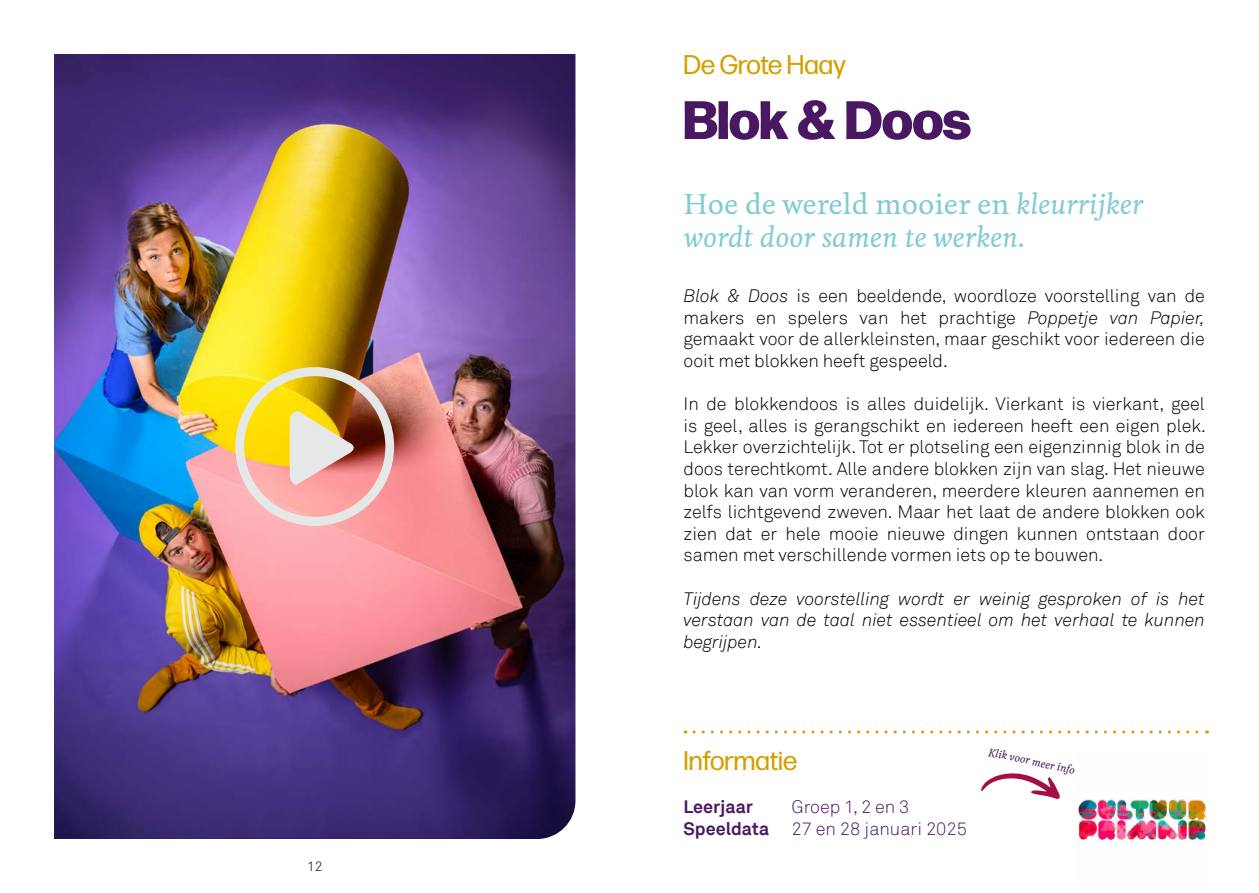
<style>
.page{position:relative;width:1259px;height:893px;background:#fff}
.page>*{position:absolute;margin:0;border:0;box-sizing:border-box;transform-origin:0 0}
.t1{font:800 54px "Forma DJR Banner";color:#4a1863}
.t2{font:italic 500 27px/32.4px "Feijoa";color:#81cbd4}
.t3{font:27px "Forma DJR Deck";color:#d49f00}
.t4{font:300 18px/21.6px "Akkurat";color:#000;text-align:justify}
.t5{font:italic 300 18px/21.6px "Akkurat";color:#000;text-align:justify}
.t6{font:300 18px/21.6px "Akkurat";color:#4a1863}
.t7{font:700 18px "Akkurat";color:#4a1863}
.t8{font:300 13.5px "Akkurat";color:#000}
.t9{font:italic 500 10.5px "Feijoa";color:#4a1863}
.s1{font-style:normal}
.s2{font-style:italic}
.s3{font-weight:700}
</style>
<div class="page">
<img style="left:54px;top:54px;width:521px;height:785px">
<svg style="left:694px;top:730px;width:513px;height:3px"></svg>
<svg style="left:981px;top:773px;width:78px;height:26px"></svg>
<img style="left:1078px;top:799px;width:128px;height:41px">
<svg style="left:235px;top:367px;width:159px;height:159px"></svg>
<p class="t8" style="left:307px;top:858px;width:17px">12</p>
<h2 class="t3" style="left:683px;top:48px;width:164px">De Grote Haay</h2>
<h1 class="t1" style="left:683px;top:79px;width:289px">Blok &amp; Doos</h1>
<h2 class="t2" style="left:683px;top:189px;width:461px"><span class="s1">Hoe de wereld mooier en</span> kleurrijker wordt door samen te werken.</h2>
<p class="t4" style="left:683px;top:285px;width:523px"><span class="s2">Blok &amp; Doos</span> is een beeldende, woordloze voorstelling van de makers en spelers van het prachtige <span class="s2">Poppetje van Papier, </span>gemaakt voor de allerkleinsten, maar geschikt voor iedereen die ooit met blokken heeft gespeeld.</p>
<p class="t4" style="left:683px;top:393px;width:524px">In de blokkendoos is alles duidelijk. Vierkant is vierkant, geel is geel, alles is gerangschikt en iedereen heeft een eigen plek.<br>Lekker overzichtelijk. Tot er plotseling een eigenzinnig blok in de doos terechtkomt. Alle andere blokken zijn van slag. Het nieuwe blok kan van vorm veranderen, meerdere kleuren aannemen en zelfs lichtgevend zweven. Maar het laat de andere blokken ook zien dat er hele mooie nieuwe dingen kunnen ontstaan door samen met verschillende vormen iets op te bouwen.</p>
<p class="t5" style="left:683px;top:588px;width:523px">Tijdens deze voorstelling wordt er weinig gesproken of is het verstaan van de taal niet essentieel om het verhaal te kunnen begrijpen.</p>
<h2 class="t3" style="left:683px;top:744px;width:115px">Informatie</h2>
<p class="t7" style="left:683px;top:795px;width:71px">Leerjaar</p>
<p class="t6" style="left:683px;top:796px;width:285px;text-indent:108px">Groep 1, 2 en 3<br><span class="s3">Speeldata</span> 27 en 28 januari 2025</p>
<p class="t9" style="left:990px;top:745px;width:90px;rotate:12deg">Klik voor meer info</p>
</div>
